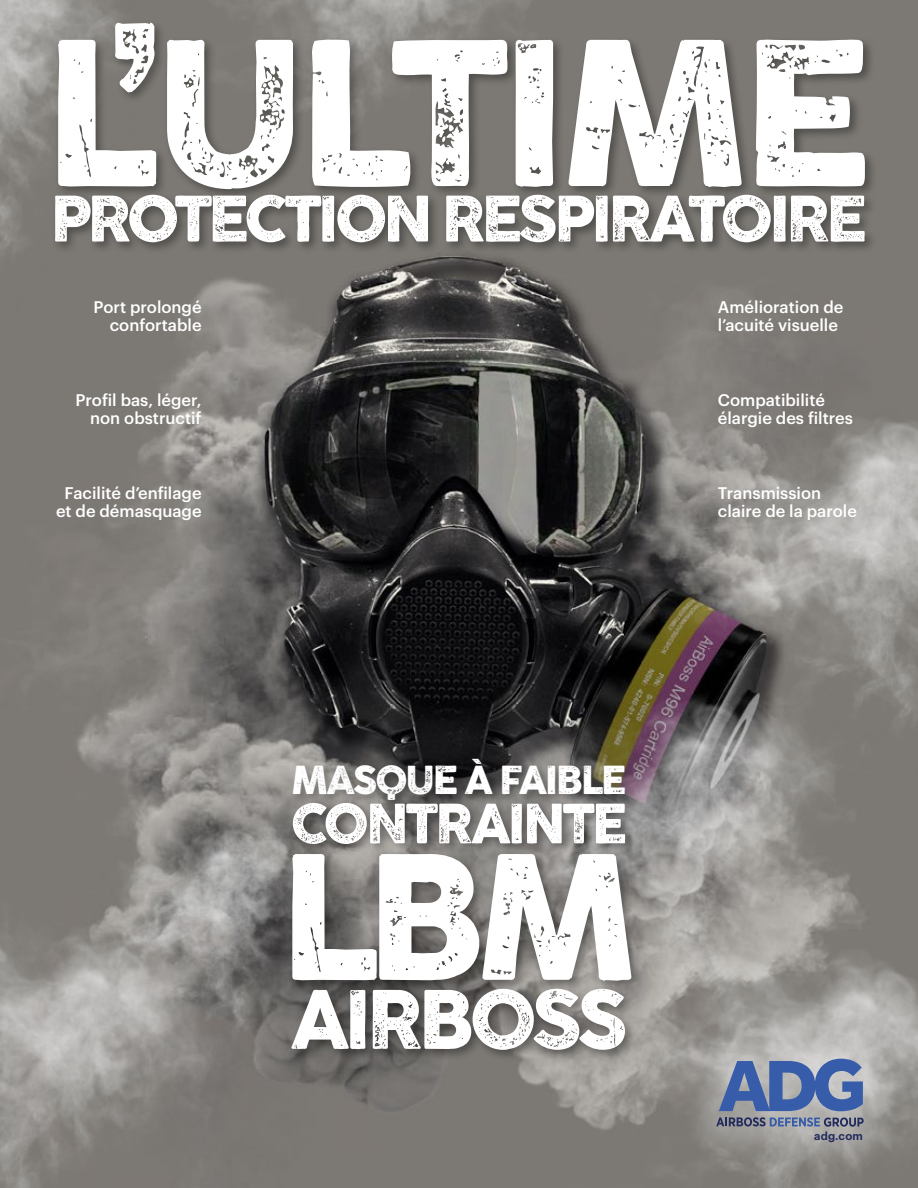
<style>
.page{position:relative;width:918px;height:1188px;background:#fff}
.page>*{position:absolute;margin:0;border:0;box-sizing:border-box;transform-origin:0 0}
.t1{font:193.5px "Cocogoose Pro Letterpress";letter-spacing:-.04em;color:#fff}
.t2{font:166.5px "Cocogoose Pro Letterpress";color:#fff}
.t3{font:78px "Cocogoose Pro Letterpress";letter-spacing:-.06em;color:#fff}
.t4{font:60.75px "Cocogoose Pro Letterpress";letter-spacing:-.065em;color:#fff}
.t5{font:52.5px "Cocogoose Pro Letterpress";letter-spacing:-.065em;color:#fff}
.t6{font:37.5px "Cocogoose Pro Letterpress";letter-spacing:-.05em;color:#fff}
.t7{font:500 16.5px/18px "Graphik";color:#fff}
.t8{font:600 11.25px "Graphik";letter-spacing:.02em;color:#202a5d}
</style>
<div class="page">
<img style="left:0;top:0;width:918px;height:1188px">
<img style="left:0;top:856px;width:294px;height:332px">
<img style="left:523px;top:840px;width:395px;height:348px">
<img style="left:468px;top:677px;width:410px;height:389px">
<img style="left:72px;top:811px;width:275px;height:260px">
<img style="left:655px;top:394px;width:263px;height:389px">
<img style="left:166px;top:0;width:416px;height:276px">
<img style="left:0;top:0;width:166px;height:315px">
<div style="left:51px;top:19px;width:827px;height:236px;background:#000;opacity:.36"></div>
<div style="left:288px;top:755px;width:355px;height:307px;background:#000;opacity:.36"></div>
<div style="left:681px;top:1023px;width:218px;height:154px;background:#fff;opacity:.25"></div>
<svg style="left:719px;top:1059px;width:144px;height:52px;background:#6a81af"></svg>
<svg style="left:716px;top:1117px;width:148px;height:10px"></svg>
<h1 class="t1" style="left:44px;top:6px;width:830px">L’ULTIME</h1>
<h3 class="t4" style="left:51px;top:185px;width:818px">PROTECTION RESPIRATOIRE</h3>
<p class="t7" style="left:94px;top:296px;width:110px;text-align:right">Port prolongé confortable</p>
<p class="t7" style="left:718px;top:296px;width:127px">Amélioration de l’acuité visuelle</p>
<p class="t7" style="left:76px;top:389px;width:128px;text-align:right">Profil bas, léger, non obstructif</p>
<p class="t7" style="left:718px;top:389px;width:137px">Compatibilité élargie des filtres</p>
<p class="t7" style="left:56px;top:482px;width:147px;text-align:center">Facilité d’enfilage et de démasquage</p>
<p class="t7" style="left:718px;top:482px;width:141px">Transmission claire de la parole</p>
<h3 class="t6" style="left:292px;top:759px;width:336px">MASQUE À FAIBLE</h3>
<h3 class="t5" style="left:291px;top:794px;width:338px">CONTRA NTE</h3>
<h2 class="t2" style="left:280px;top:825px;width:360px">LBM</h2>
<h3 class="t3" style="left:290px;top:976px;width:339px">A RBOSS</h3>
<p class="t8" style="left:814px;top:1127px;width:50px">adg.com</p>
</div>
